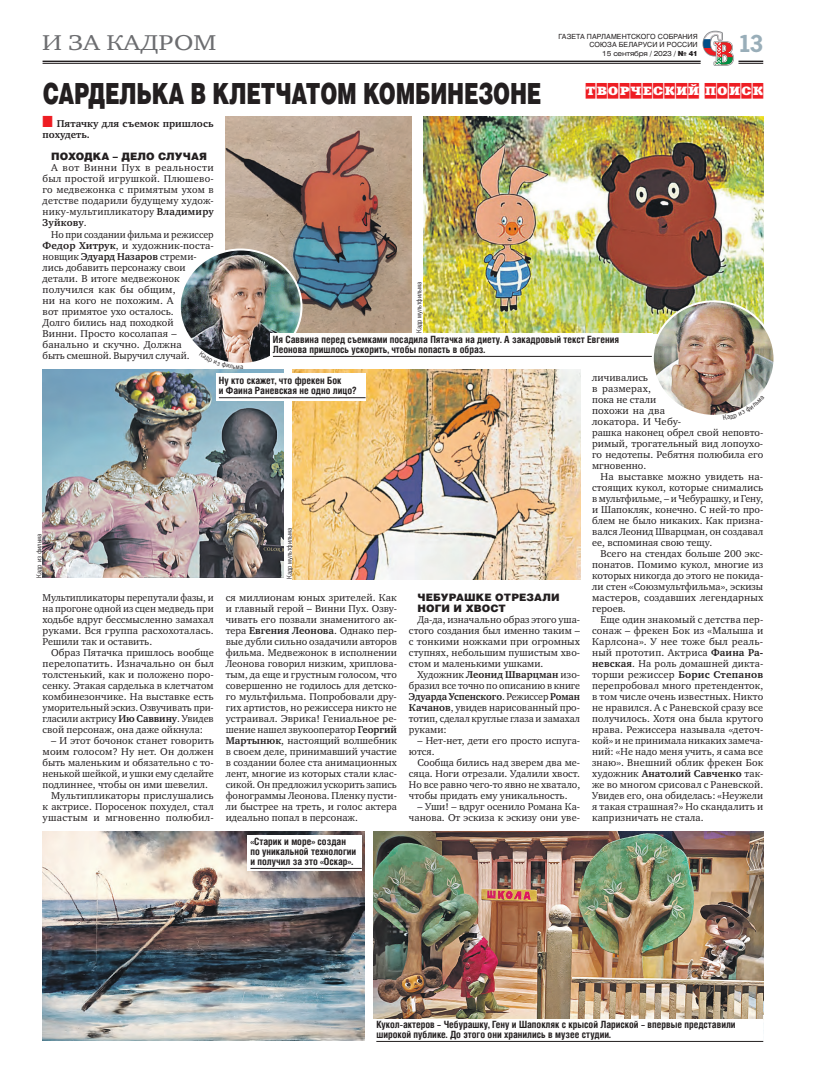
<style>
.page{position:relative;width:820px;height:1078px;background:#fff}
.page>*{position:absolute;margin:0;border:0;box-sizing:border-box;transform-origin:0 0}
.Zag-osn{font:900 29.1px "Helios";letter-spacing:-.01em;color:#231f20;scale:.7 1}
.t1{font:700 24px "Paper Gothic";color:#99aeb9}
.t2{font:22px "Charter ITC";letter-spacing:.01em;color:#6c6d70;scale:1.2 1}
.Rubrika{font:12px "Xenia Cameo C";letter-spacing:.075em;color:#ee1d23;scale:1.2 1}
.text-osn{font:10.2px/11px "Charter ITC";color:#231f20;text-align:justify}
.Podzag{font:900 10.2px/11px "Helios";letter-spacing:.01em;color:#231f20}
.t3{font:700 10.2px/11px "Charter ITC";letter-spacing:.005em;color:#231f20}
.Fotopodpis{font:700 10px/10px "Helios Cond";color:#231f20}
.t4{font:7px "Helios";letter-spacing:.01em;color:#231f20}
.Fotokor{font:7px "Paper Gothic";color:#231f20}
.t5{font:7px "Helios Ext";letter-spacing:-.03em;color:#231f20}
.s1{font-family:"Helios";font-weight:900}
.s2{color:#ee1d23}
.s3{font-weight:700}
</style>
<div class="page">
<hr style="left:43px;top:61px;width:657px;height:1px;background:#231f20">
<hr style="left:43px;top:63px;width:657px;height:1px;background:#231f20">
<svg style="left:700px;top:30px;width:63px;height:36px"></svg>
<img style="left:373px;top:831px;width:390px;height:187px">
<img style="left:293px;top:369px;width:287px;height:210px">
<img style="left:423px;top:116px;width:340px;height:217px">
<img style="left:43px;top:831px;width:321px;height:209px">
<img style="left:225px;top:116px;width:186px;height:217px">
<img style="left:182px;top:249px;width:119px;height:113px">
<img style="left:43px;top:369px;width:240px;height:208px">
<div style="left:270px;top:333px;width:382px;height:25px;background:#fff"></div>
<hr style="left:273px;top:356px;width:379px;height:1px;background:#231f20">
<div style="left:216px;top:373px;width:149px;height:28px;background:#fff"></div>
<hr style="left:219px;top:397px;width:146px;height:1px;background:#231f20">
<hr style="left:376px;top:1040px;width:387px;height:1px;background:#231f20">
<div style="left:247px;top:835px;width:114px;height:35px;background:#fff"></div>
<hr style="left:250px;top:867px;width:111px;height:1px;background:#231f20">
<img style="left:652px;top:301px;width:120px;height:113px">
<div style="left:651px;top:300px;width:124px;height:117px;border:2px solid #fff;border-radius:50%"></div>
<svg style="left:199px;top:351px;width:44px;height:12px"></svg>
<svg style="left:722px;top:396px;width:42px;height:20px"></svg>
<p class="t4" style="left:558px;top:32px;width:141px">ГАЗЕТА ПАРЛАМЕНТСКОГО СОБРАНИЯ</p>
<p class="t2" style="left:42px;top:29px;width:147px">И ЗА КАДРОМ</p>
<p class="t4" style="left:589px;top:40px;width:110px">СОЮЗА БЕЛАРУСИ И РОССИИ</p>
<p class="t5" style="left:602px;top:49px;width:97px">15 сентября / 2023 / <span class="s1">№ 41</span></p>
<h2 class="t1" style="left:738px;top:30px;width:26px">13</h2>
<p class="Zag-osn" style="left:43px;top:74px;width:713px">САРДЕЛЬКА В КЛЕТЧАТОМ КОМБИНЕЗОНЕ</p>
<p class="Rubrika" style="left:585px;top:83px;width:149px">ТВОРЧЕСКИЙ ПОИСК</p>
<p class="t3" style="left:43px;top:118px;width:172px"><span class="s2">■</span> Пятачку для съемок пришлось похудеть.</p>
<p class="Podzag" style="left:51px;top:151px;width:157px">ПОХОДКА – ДЕЛО СЛУЧАЯ</p>
<p class="text-osn" style="left:43px;top:162px;width:173px;text-indent:9px">А вот Винни Пух в реальности был простой игрушкой. Плюшево&shy;го медвежонка с примятым ухом в детстве подарили будущему худож&shy;нику-мультипликатору <span class="s3">Владимиру Зуйкову</span>.</p>
<p class="text-osn" style="left:43px;top:228px;width:173px;text-align:left;text-indent:9px">Но при создании фильма и режиссер<br><span class="s3">Федор Хитрук</span>, и художник-поста&shy;новщик <span class="s3">Эдуард Назаров</span> стреми&shy;лись добавить персонажу свои детали. В итоге медвежонок получился как бы общим,<br>ни на кого не похожим. А<br>вот примятое ухо осталось.<br>Долго бились над походкой<br>Винни. Просто косолапая – банально и скучно. Должна<br>быть смешной. Выручил случай.</p>
<p class="Fotokor" style="left:415px;top:333px;width:53px;rotate:-90deg">Кадр мультфильма</p>
<p class="Fotopodpis" style="left:273px;top:334px;width:347px">Ия Саввина перед съемками посадила Пятачка на диету. А закадровый текст Евгения<br>Леонова пришлось ускорить, чтобы попасть в образ.</p>
<p class="Fotopodpis" style="left:219px;top:375px;width:139px">Ну кто скажет, что фрекен Бок<br>и Фаина Раневская не одно лицо?</p>
<p class="text-osn" style="left:592px;top:371px;width:173px;text-align:left">личивались<br>в размерах,<br>пока не стали<br>похожи на два<br>локатора. И Чебу-<br>рашка наконец обрел свой неповто&shy;римый, трогательный вид лопоухо&shy;го недотепы. Ребятня полюбила его мгновенно.</p>
<p class="text-osn" style="left:592px;top:470px;width:173px;text-indent:9px">На выставке можно увидеть на&shy;стоящих кукол, которые снимались в мультфильме, – и Чебурашку, и Гену, и Шапокляк, конечно. С ней-то про&shy;блем не было никаких. Как призна&shy;вался Леонид Шварцман, он создавал ее, вспоминая свою тещу.</p>
<p class="text-osn" style="left:592px;top:547px;width:173px;text-indent:9px">Всего на стендах больше 200 экс&shy;понатов. Помимо кукол, многие из которых никогда до этого не покида&shy;ли стен «Союзмультфильма», эскизы мастеров, создавших легендарных героев.</p>
<p class="text-osn" style="left:592px;top:613px;width:173px;text-indent:9px">Еще один знакомый с детства пер&shy;сонаж – фрекен Бок из «Малыша и Карлсона». У нее тоже был реаль&shy;ный прототип. Актриса <span class="s3">Фаина Ра&shy;невская</span>. На роль домашней дикта&shy;торши режиссер <span class="s3">Борис Степанов </span>перепробовал много претенденток, в том числе очень известных. Никто не нравился. А с Раневской сразу все получилось. Хотя она была крутого нрава. Режиссера называла «деточ&shy;кой» и не принимала никаких замеча&shy;ний: «Не надо меня учить, я сама все знаю». Внешний облик фрекен Бок художник <span class="s3">Анатолий Савченко</span> так&shy;же во многом срисовал с Раневской.<br>Увидев его, она обиделась: «Неужели я такая страшная?» Но скандалить и капризничать не стала.</p>
<p class="Fotokor" style="left:285px;top:579px;width:53px;rotate:-90deg">Кадр мультфильма</p>
<p class="Fotokor" style="left:35px;top:577px;width:46px;rotate:-90deg">Кадр из фильма</p>
<p class="text-osn" style="left:226px;top:591px;width:173px">ся миллионам юных зрителей. Как и главный герой – Винни Пух. Озву&shy;чивать его позвали знаменитого ак&shy;тера <span class="s3">Евгения Леонова</span>. Однако пер&shy;вые дубли сильно озадачили авторов фильма. Медвежонок в исполнении Леонова говорил низким, хриплова&shy;тым, да еще и грустным голосом, что совершенно не годилось для детско&shy;го мультфильма. Попробовали дру&shy;гих артистов, но режиссера никто не устраивал. Эврика! Гениальное ре&shy;шение нашел звукооператор <span class="s3">Георгий Мартынюк</span>, настоящий волшебник в своем деле, принимавший участие в создании более ста анимационных лент, многие из которых стали клас&shy;сикой. Он предложил ускорить запись фонограммы Леонова. Пленку пусти&shy;ли быстрее на треть, и голос актера идеально попал в персонаж.</p>
<p class="Podzag" style="left:417px;top:591px;width:143px">ЧЕБУРАШКЕ ОТРЕЗАЛИ<br>НОГИ И ХВОСТ</p>
<p class="text-osn" style="left:43px;top:591px;width:173px">Мультипликаторы перепутали фазы, и на прогоне одной из сцен медведь при ходьбе вдруг бессмысленно замахал руками. Вся группа расхохоталась.<br>Решили так и оставить.</p>
<p class="text-osn" style="left:43px;top:646px;width:173px;text-indent:9px">Образ Пятачка пришлось вообще перелопатить. Изначально он был толстенький, как и положено поро&shy;сенку. Этакая сарделька в клетчатом комбинезончике. На выставке есть уморительный эскиз. Озвучивать при&shy;гласили актрису <span class="s3">Ию Саввину</span>. Увидев свой персонаж, она даже ойкнула:</p>
<p class="text-osn" style="left:43px;top:734px;width:173px;text-indent:9px">– И этот бочонок станет говорить моим голосом? Ну нет. Он должен быть маленьким и обязательно с то&shy;ненькой шейкой, и ушки ему сделайте подлиннее, чтобы он ими шевелил.</p>
<p class="text-osn" style="left:43px;top:789px;width:172px;text-indent:9px">Мультипликаторы прислушались к актрисе. Поросенок похудел, стал ушастым и мгновенно полюбил-</p>
<p class="text-osn" style="left:409px;top:613px;width:173px;text-indent:9px">Да-да, изначально образ этого уша&shy;стого создания был именно таким – с тонкими ножками при огромных ступнях, небольшим пушистым хво&shy;стом и маленькими ушками.</p>
<p class="text-osn" style="left:409px;top:668px;width:173px;text-indent:9px">Художник <span class="s3">Леонид Шварцман</span> изо&shy;бразил все точно по описанию в книге <span class="s3">Эдуарда Успенского</span>. Режиссер <span class="s3">Роман Качанов</span>, увидев нарисованный про&shy;тотип, сделал круглые глаза и замахал руками:</p>
<p class="text-osn" style="left:409px;top:734px;width:173px;text-indent:9px">– Нет-нет, дети его просто испуга&shy;ются.</p>
<p class="text-osn" style="left:409px;top:756px;width:173px;text-indent:9px">Сообща бились над зверем два ме&shy;сяца. Ноги отрезали. Удалили хвост.<br>Но все равно чего-то явно не хватало, чтобы придать ему уникальность.</p>
<p class="text-osn" style="left:409px;top:800px;width:173px;text-align:right">– Уши! – вдруг осенило Романа Ка&shy;чанова. От эскиза к эскизу они уве-</p>
<p class="Fotopodpis" style="left:250px;top:836px;width:107px">«Старик и море» создан по уникальной технологии и получил за это «Оскар».</p>
<p class="Fotopodpis" style="left:376px;top:1019px;width:360px">Кукол-актеров – Чебурашку, Гену и Шапокляк с крысой Лариской – впервые представили широкой публике. До этого они хранились в музее студии.</p>
</div>
